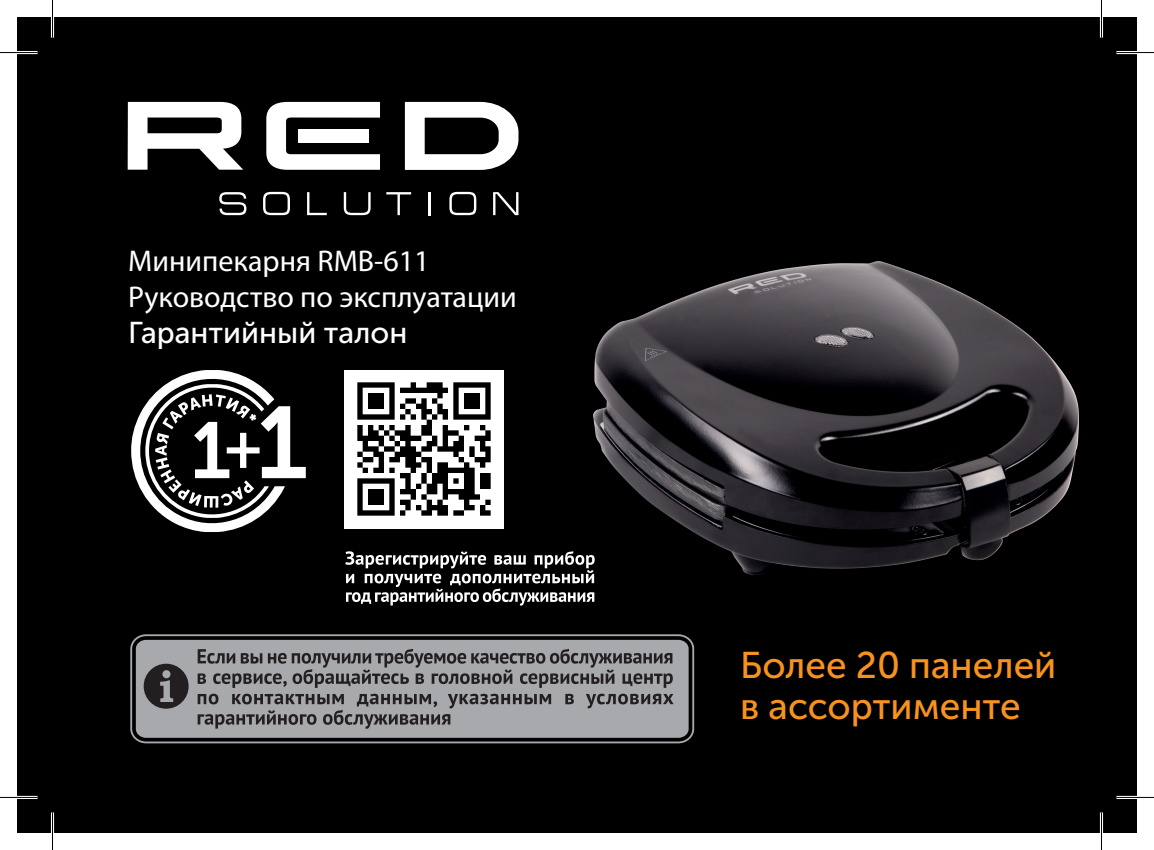
<style>
.page{position:relative;width:1154px;height:850px;background:#fff}
.page>*{position:absolute;margin:0;border:0;box-sizing:border-box;transform-origin:0 0}
.t1{font:37px/40.5px "Museo Sans Cyrl 500";color:#f7931d}
.t2{font:30px/36px "Myriad Pro";color:#fff}
.t3{font:30px "Museo Sans Cyrl 500";color:#fff}
</style>
<div class="page">
<div style="left:17px;top:17px;width:1120px;height:815px;background:#000"></div>
<img style="left:594px;top:261px;width:484px;height:313px">
<div style="left:136px;top:639px;width:553px;height:98px;background:#a8a9ad;border-radius:10px"></div>
<div style="left:130px;top:634px;width:564px;height:109px;border:2px solid #a8a9ad;border-radius:14px"></div>
<svg style="left:144px;top:663px;width:45px;height:45px"></svg>
<svg style="left:198px;top:693px;width:475px;height:35px"></svg>
<svg style="left:198px;top:648px;width:475px;height:39px"></svg>
<hr style="left:0;top:51px;width:38px;height:3px;background:#fff">
<hr style="left:1116px;top:51px;width:38px;height:3px;background:#fff">
<hr style="left:0;top:795px;width:38px;height:3px;background:#fff">
<hr style="left:1116px;top:795px;width:38px;height:3px;background:#fff">
<hr style="left:51px;top:0;width:3px;height:38px;background:#fff">
<hr style="left:51px;top:812px;width:3px;height:37px;background:#fff">
<hr style="left:1100px;top:0;width:3px;height:38px;background:#fff">
<hr style="left:1100px;top:812px;width:3px;height:37px;background:#fff">
<hr style="left:0;top:52px;width:38px;height:1px;background:#000">
<hr style="left:1116px;top:52px;width:38px;height:1px;background:#000">
<hr style="left:0;top:796px;width:38px;height:1px;background:#000">
<hr style="left:1116px;top:796px;width:38px;height:1px;background:#000">
<hr style="left:52px;top:0;width:1px;height:38px;background:#000">
<hr style="left:52px;top:812px;width:1px;height:37px;background:#000">
<hr style="left:1101px;top:0;width:1px;height:38px;background:#000">
<hr style="left:1101px;top:812px;width:1px;height:37px;background:#000">
<svg style="left:131px;top:370px;width:175px;height:162px"></svg>
<svg style="left:345px;top:550px;width:250px;height:55px"></svg>
<svg style="left:128px;top:102px;width:115px;height:68px"></svg>
<svg style="left:405px;top:102px;width:113px;height:68px"></svg>
<svg style="left:266px;top:102px;width:114px;height:68px"></svg>
<div style="left:298px;top:129px;width:70px;height:14px;background:#fff"></div>
<svg style="left:219px;top:192px;width:27px;height:23px"></svg>
<svg style="left:263px;top:192px;width:27px;height:23px"></svg>
<svg style="left:307px;top:192px;width:20px;height:23px"></svg>
<svg style="left:344px;top:192px;width:27px;height:23px"></svg>
<svg style="left:386px;top:192px;width:25px;height:23px"></svg>
<hr style="left:428px;top:192px;width:3px;height:23px;background:#fff">
<svg style="left:449px;top:192px;width:27px;height:23px"></svg>
<svg style="left:493px;top:192px;width:25px;height:23px"></svg>
<img style="left:345px;top:370px;width:158px;height:158px">
<p class="t2" style="left:128px;top:243px;width:390px">Mинипекарня RMB-611<br>Руководство по эксплуатации</p>
<p class="t3" style="left:128px;top:316px;width:281px">Гарантийный талон</p>
<p class="t1" style="left:740px;top:645px;width:318px">Более 20 панелей в ассортименте</p>
</div>
